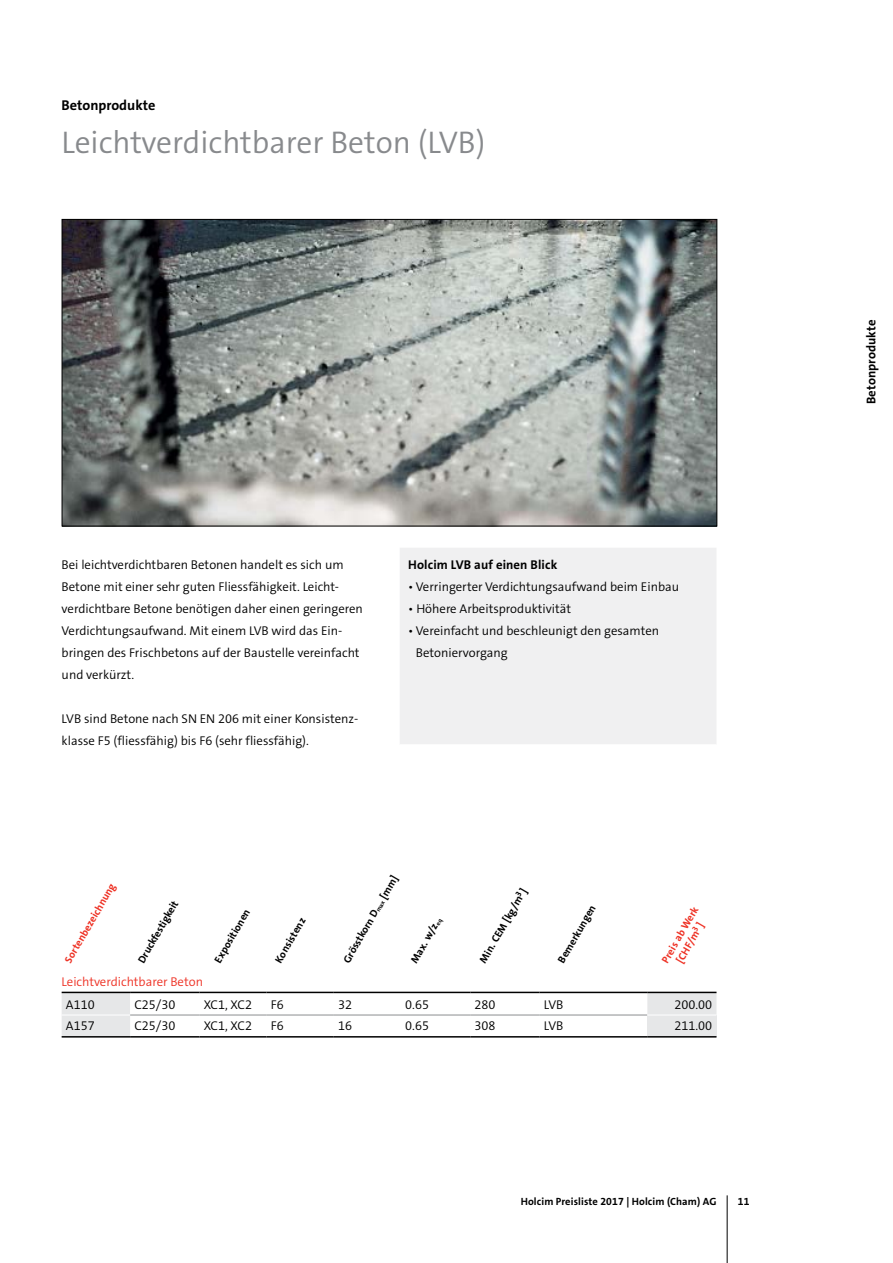
<style>
.page{position:relative;width:893px;height:1263px;background:#fff}
.page>*{position:absolute;margin:0;border:0;box-sizing:border-box;transform-origin:0 0}
.t1{font:31.5px "The Sans LP4 Se Lig";color:#888a8d}
.t2{font:14.25px "The Sans LP7 Bld";color:#000}
.t3{font:12.75px/21.9px "The Sans LP4 Se Lig";color:#000}
.t4{font:12.75px "The Sans LP7 Bld";letter-spacing:.01em;color:#000}
.t5{font:12.75px "The Sans LP4 Se Lig";color:#ee3124}
.t6{font:10.5px "The Sans LP7 Bld";letter-spacing:.01em;color:#000}
.t7{font:10.5px/12.6px "The Sans LP7 Bld";color:#ee3124;text-align:center}
.s1{font-size:6.15px}
</style>
<div class="page">
<img style="left:64px;top:221px;width:651px;height:303px">
<div style="left:400px;top:548px;width:316px;height:196px;background:#f0f0f1"></div>
<svg style="left:62px;top:993px;width:654px;height:43px"></svg>
<div style="left:647px;top:1015px;width:69px;height:22px;background:#e6e7e8"></div>
<hr style="left:62px;top:992px;width:68px;height:1px;background:#000">
<hr style="left:130px;top:992px;width:69px;height:1px;background:#000">
<hr style="left:199px;top:992px;width:68px;height:1px;background:#000">
<hr style="left:267px;top:992px;width:67px;height:1px;background:#000">
<hr style="left:334px;top:992px;width:67px;height:1px;background:#000">
<hr style="left:401px;top:992px;width:69px;height:1px;background:#000">
<hr style="left:470px;top:992px;width:70px;height:1px;background:#000">
<hr style="left:540px;top:992px;width:107px;height:1px;background:#000">
<hr style="left:130px;top:1015px;width:69px;height:1px;background:#8b8e90">
<hr style="left:199px;top:1015px;width:68px;height:1px;background:#8b8e90">
<hr style="left:267px;top:1015px;width:67px;height:1px;background:#8b8e90">
<hr style="left:334px;top:1015px;width:67px;height:1px;background:#8b8e90">
<hr style="left:401px;top:1015px;width:69px;height:1px;background:#8b8e90">
<hr style="left:470px;top:1015px;width:70px;height:1px;background:#8b8e90">
<hr style="left:540px;top:1015px;width:107px;height:1px;background:#8b8e90">
<hr style="left:647px;top:992px;width:69px;height:1px;background:#000">
<hr style="left:647px;top:1015px;width:69px;height:1px;background:#fff">
<hr style="left:62px;top:1036px;width:68px;height:1px;background:#000">
<hr style="left:130px;top:1036px;width:69px;height:1px;background:#000">
<hr style="left:199px;top:1036px;width:68px;height:1px;background:#000">
<hr style="left:267px;top:1036px;width:67px;height:1px;background:#000">
<hr style="left:334px;top:1036px;width:67px;height:1px;background:#000">
<hr style="left:401px;top:1036px;width:69px;height:1px;background:#000">
<hr style="left:470px;top:1036px;width:70px;height:1px;background:#000">
<hr style="left:540px;top:1036px;width:107px;height:1px;background:#000">
<hr style="left:647px;top:1036px;width:69px;height:1px;background:#000">
<hr style="left:62px;top:1015px;width:68px;height:1px;background:#fff">
<hr style="left:727px;top:1195px;width:1px;height:68px;background:#000">
<p class="t2" style="left:62px;top:96px;width:95px">Betonprodukte</p>
<h1 class="t1" style="left:62px;top:122px;width:425px">Leichtverdichtbarer Beton (LVB)</h1>
<p class="t3" style="left:62px;top:554px;width:303px">Bei leichtverdichtbaren Betonen handelt es sich um Betone mit einer sehr guten Fliessfähigkeit. Leicht&shy;verdichtbare Betone benötigen daher einen geringeren Verdichtungsaufwand. Mit einem LVB wird das Ein&shy;bringen des Frischbetons auf der Baustelle vereinfacht und verkürzt.</p>
<p class="t3" style="left:62px;top:708px;width:298px">LVB sind Betone nach SN EN 206 mit einer Konsistenz&shy;klasse F5 (fliessfähig) bis F6 (sehr fliessfähig).</p>
<p class="t4" style="left:408px;top:557px;width:151px">Holcim LVB auf einen Blick</p>
<p class="t3" style="left:408px;top:576px;width:272px">• Verringerter Verdichtungsaufwand beim Einbau</p>
<p class="t3" style="left:408px;top:598px;width:164px">• Höhere Arbeitsproduktivität</p>
<p class="t3" style="left:416px;top:620px;width:245px;text-indent:-8px">• Vereinfacht und beschleunigt den gesamten<br>Betoniervorgang</p>
<p class="t7" style="left:62px;top:959px;width:92px;rotate:-60deg">Sortenbezeichnung</p>
<p class="t6" style="left:135px;top:958px;width:71px;rotate:-60deg">Druckfestigkeit</p>
<p class="t6" style="left:211px;top:958px;width:62px;rotate:-60deg">Expositionen</p>
<p class="t6" style="left:272px;top:958px;width:52px;rotate:-60deg">Konsistenz</p>
<p class="t6" style="left:340px;top:958px;width:100px;rotate:-60deg">Grösstkorn D<span class="s1">max</span> [mm]</p>
<p class="t6" style="left:408px;top:958px;width:52px;rotate:-60deg">Max. w/z<span class="s1">eq</span></p>
<p class="t6" style="left:476px;top:958px;width:86px;rotate:-60deg">Min. CEM [kg/m<sup>3</sup> ]</p>
<p class="t6" style="left:555px;top:958px;width:67px;rotate:-60deg">Bemerkungen</p>
<p class="t7" style="left:659px;top:959px;width:64px;rotate:-60deg">Preis ab Werk [CHF/m<sup>3</sup> ]</p>
<p class="t5" style="left:62px;top:973px;width:143px">Leichtverdichtbarer Beton</p>
<p class="t3" style="left:66px;top:993px;width:30px">A110</p>
<p class="t3" style="left:134px;top:993px;width:43px">C25/30</p>
<p class="t3" style="left:204px;top:993px;width:50px">XC1, XC2</p>
<p class="t3" style="left:271px;top:993px;width:15px">F6</p>
<p class="t3" style="left:338px;top:993px;width:16px">32</p>
<p class="t3" style="left:405px;top:993px;width:25px">0.65</p>
<p class="t3" style="left:475px;top:993px;width:23px">280</p>
<p class="t3" style="left:544px;top:993px;width:21px">LVB</p>
<p class="t3" style="left:674px;top:993px;width:39px">200.00</p>
<p class="t3" style="left:66px;top:1015px;width:30px">A157</p>
<p class="t3" style="left:134px;top:1015px;width:43px">C25/30</p>
<p class="t3" style="left:204px;top:1015px;width:50px">XC1, XC2</p>
<p class="t3" style="left:271px;top:1015px;width:15px">F6</p>
<p class="t3" style="left:338px;top:1015px;width:16px">16</p>
<p class="t3" style="left:405px;top:1015px;width:25px">0.65</p>
<p class="t3" style="left:475px;top:1015px;width:23px">308</p>
<p class="t3" style="left:544px;top:1015px;width:21px">LVB</p>
<p class="t3" style="left:674px;top:1015px;width:39px">211.00</p>
<p class="t6" style="left:521px;top:1194px;width:197px">Holcim Preisliste 2017 | Holcim (Cham) AG</p>
<p class="t6" style="left:738px;top:1194px;width:13px">11</p>
<p class="t4" style="left:863px;top:404px;width:86px;rotate:-90deg">Betonprodukte</p>
</div>
